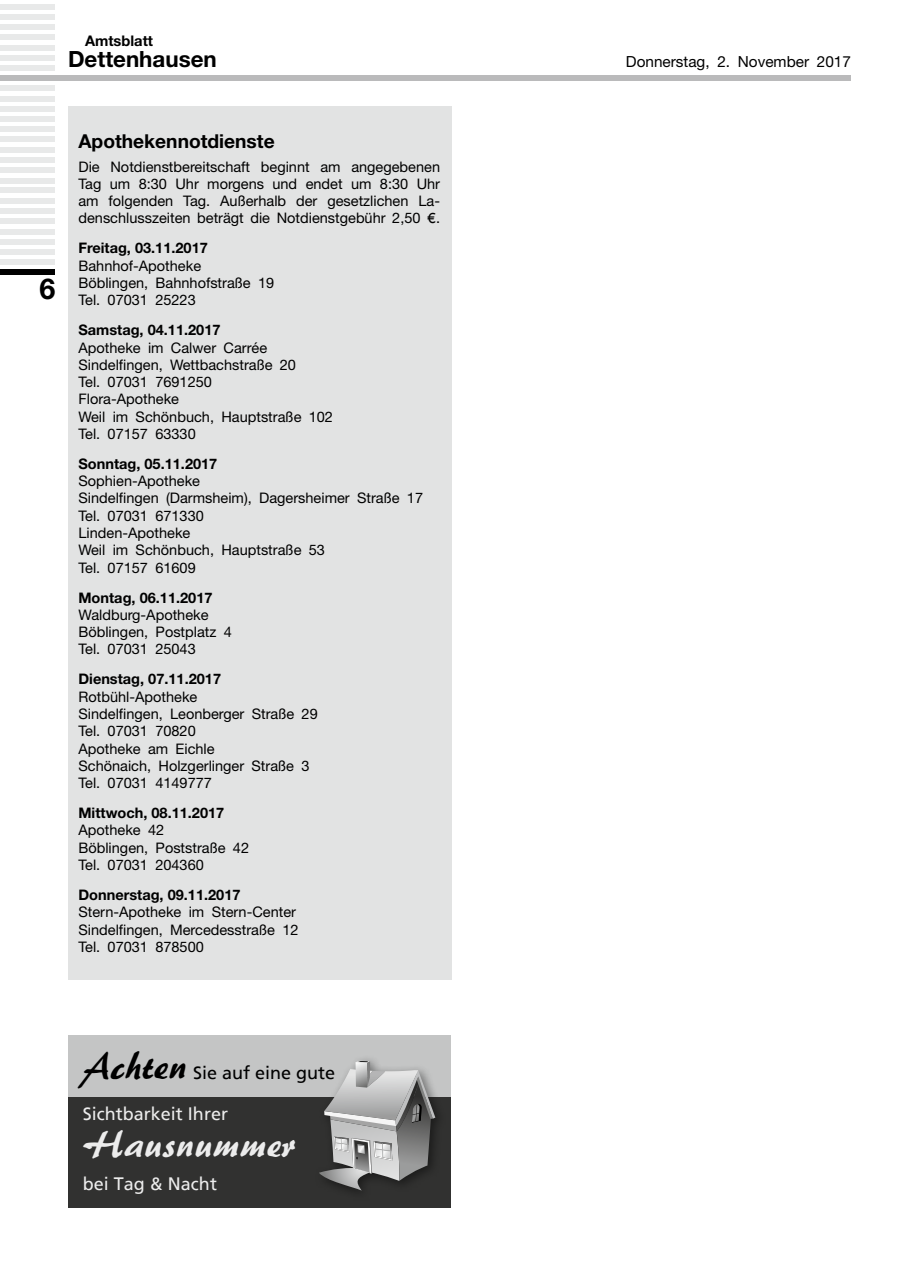
<style>
.page{position:relative;width:902px;height:1280px;background:#fff}
.page>*{position:absolute;margin:0;border:0;box-sizing:border-box;transform-origin:0 0}
.t1{font:39px "Palette BQ";color:#ececec}
.t2{font:700 28.8px "Helvetica Neue";color:#000}
.t3{font:700 22.35px "Helvetica Neue";color:#000}
.t4{font:700 19.2px "Helvetica Neue";color:#000}
.t5{font:18px "Frutiger";color:#ececec}
.t6{font:18px "Frutiger";color:#000}
.t7{font:15.3px "Helvetica Neue";color:#000}
.t8{font:700 14.7px "Helvetica Neue";color:#000}
.t9{font:14.55px/17.2px "Helvetica Neue";color:#000}
.t10{font:700 14.55px "Helvetica Neue";color:#000}
.s1{font-family:"Gill Sans"}
.s2{font-family:"Palette BQ";font-size:39px}
</style>
<div class="page">
<div style="left:0;top:4px;width:55px;height:5px;background:#e8e9e9"></div>
<div style="left:0;top:14px;width:55px;height:6px;background:#e8e9e9"></div>
<div style="left:0;top:25px;width:55px;height:5px;background:#e8e9e9"></div>
<div style="left:0;top:35px;width:55px;height:5px;background:#e8e9e9"></div>
<div style="left:0;top:45px;width:55px;height:5px;background:#e8e9e9"></div>
<div style="left:0;top:55px;width:55px;height:5px;background:#e8e9e9"></div>
<div style="left:0;top:66px;width:55px;height:5px;background:#e8e9e9"></div>
<div style="left:0;top:76px;width:850px;height:5px;background:#bababb"></div>
<div style="left:0;top:86px;width:55px;height:5px;background:#e8e9e9"></div>
<div style="left:0;top:96px;width:55px;height:5px;background:#e8e9e9"></div>
<div style="left:0;top:106px;width:55px;height:5px;background:#e8e9e9"></div>
<div style="left:0;top:117px;width:55px;height:5px;background:#e8e9e9"></div>
<div style="left:0;top:127px;width:55px;height:5px;background:#e8e9e9"></div>
<div style="left:0;top:137px;width:55px;height:5px;background:#e8e9e9"></div>
<div style="left:0;top:147px;width:55px;height:5px;background:#e8e9e9"></div>
<div style="left:0;top:157px;width:55px;height:5px;background:#e8e9e9"></div>
<div style="left:0;top:168px;width:55px;height:5px;background:#e8e9e9"></div>
<div style="left:0;top:178px;width:55px;height:5px;background:#e8e9e9"></div>
<div style="left:0;top:188px;width:55px;height:5px;background:#e8e9e9"></div>
<div style="left:0;top:198px;width:55px;height:5px;background:#e8e9e9"></div>
<div style="left:0;top:208px;width:55px;height:5px;background:#e8e9e9"></div>
<div style="left:0;top:219px;width:55px;height:5px;background:#e8e9e9"></div>
<div style="left:0;top:229px;width:55px;height:5px;background:#e8e9e9"></div>
<div style="left:0;top:239px;width:55px;height:5px;background:#e8e9e9"></div>
<div style="left:0;top:249px;width:55px;height:5px;background:#e8e9e9"></div>
<div style="left:0;top:259px;width:55px;height:5px;background:#e8e9e9"></div>
<div style="left:0;top:270px;width:55px;height:5px;background:#000"></div>
<div style="left:68px;top:106px;width:383px;height:874px;background:#e2e3e3"></div>
<div style="left:68px;top:1035px;width:383px;height:173px;background:#313130"></div>
<div style="left:68px;top:1035px;width:383px;height:62px;background:#c4c5c5"></div>
<div style="left:314px;top:1055px;width:132px;height:147px;background:#000;opacity:.45"></div>
<svg style="left:319px;top:1061px;width:116px;height:129px"></svg>
<p class="t8" style="left:85px;top:32px;width:69px">Amtsblatt</p>
<h3 class="t3" style="left:68px;top:45px;width:150px">Dettenhausen</h3>
<p class="t7" style="left:625px;top:52px;width:226px">Donnerstag, 2. November 2017</p>
<h2 class="t2" style="left:40px;top:271px;width:17px">6</h2>
<h3 class="t4" style="left:78px;top:129px;width:198px">Apothekennotdienste</h3>
<p class="t9" style="left:78px;top:158px;width:363px;text-align:justify">Die Notdienstbereitschaft beginnt am angegebenen Tag um 8:30 Uhr morgens und endet um 8:30 Uhr am folgenden Tag. Außerhalb der gesetzlichen La&shy;denschlusszeiten beträgt die Notdienstgebühr 2,50 <span class="s1">€</span>.</p>
<p class="t10" style="left:78px;top:239px;width:131px">Freitag, 03.11.2017</p>
<p class="t9" style="left:78px;top:257px;width:197px">Bahnhof-Apotheke<br>Böblingen, Bahnhofstraße 19<br>Tel. 07031 25223</p>
<p class="t10" style="left:78px;top:321px;width:144px">Samstag, 04.11.2017</p>
<p class="t9" style="left:78px;top:338px;width:256px">Apotheke im Calwer Carrée<br>Sindelfingen, Wettbachstraße 20<br>Tel. 07031 7691250<br>Flora-Apotheke<br>Weil im Schönbuch, Hauptstraße 102<br>Tel. 07157 63330</p>
<p class="t10" style="left:78px;top:455px;width:140px">Sonntag, 05.11.2017</p>
<p class="t9" style="left:78px;top:472px;width:346px">Sophien-Apotheke<br>Sindelfingen (Darmsheim), Dagersheimer Straße 17<br>Tel. 07031 671330<br>Linden-Apotheke<br>Weil im Schönbuch, Hauptstraße 53<br>Tel. 07157 61609</p>
<p class="t10" style="left:78px;top:588px;width:135px">Montag, 06.11.2017</p>
<p class="t9" style="left:78px;top:606px;width:155px">Waldburg-Apotheke<br>Böblingen, Postplatz 4<br>Tel. 07031 25043</p>
<p class="t10" style="left:78px;top:670px;width:144px">Dienstag, 07.11.2017</p>
<p class="t9" style="left:78px;top:688px;width:241px">Rotbühl-Apotheke<br>Sindelfingen, Leonberger Straße 29<br>Tel. 07031 70820<br>Apotheke am Eichle<br>Schönaich, Holzgerlinger Straße 3<br>Tel. 07031 4149777</p>
<p class="t10" style="left:78px;top:804px;width:147px">Mittwoch, 08.11.2017</p>
<p class="t9" style="left:78px;top:821px;width:172px">Apotheke 42<br>Böblingen, Poststraße 42<br>Tel. 07031 204360</p>
<p class="t10" style="left:78px;top:886px;width:164px">Donnerstag, 09.11.2017</p>
<p class="t9" style="left:78px;top:903px;width:221px">Stern-Apotheke im Stern-Center<br>Sindelfingen, Mercedesstraße 12<br>Tel. 07031 878500</p>
<p class="t6" style="left:83px;top:1062px;width:254px"><span class="s2">Achten</span> Sie auf eine gute</p>
<p class="t5" style="left:83px;top:1103px;width:147px">Sichtbarkeit Ihrer</p>
<h1 class="t1" style="left:83px;top:1121px;width:213px">Hausnummer</h1>
<p class="t5" style="left:83px;top:1173px;width:136px">bei Tag &amp; Nacht</p>
</div>
